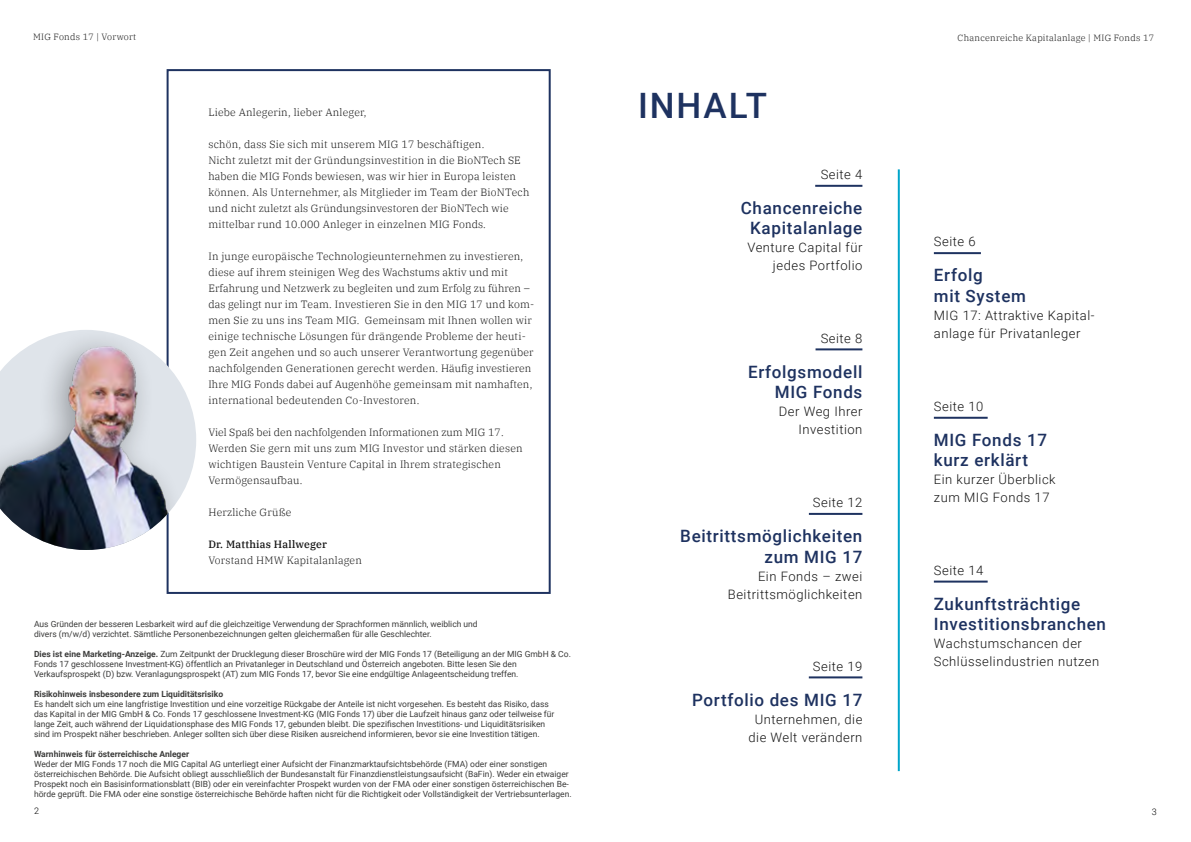
<style>
.page{position:relative;width:1191px;height:842px;background:#fff}
.page>*{position:absolute;margin:0;border:0;box-sizing:border-box;transform-origin:0 0}
.t1{font:500 35px "Roboto";letter-spacing:.05em;color:#1e3260}
.t2{font:500 17px/20.4px "Roboto";letter-spacing:.04em;color:#1e3260}
.t3{font:300 13px/18px "Roboto";letter-spacing:.04em;color:#131313}
.t4{font:300 10.5px/16px "IBM Plex Serif";letter-spacing:.02em;color:#131313}
.t5{font:500 10.5px "IBM Plex Serif";letter-spacing:.02em;color:#131313}
.t6{font:300 9px "IBM Plex Serif";letter-spacing:.03em;color:#131313}
.t7{font:300 9px "Roboto";color:#000}
.t8{font:8.5px/10px "Roboto";color:#3c3c3b}
.t9{font:700 8.5px "Roboto";color:#3c3c3b}
.s1{font-weight:700}
</style>
<div class="page">
<div style="left:167px;top:69px;width:383px;height:525px;border:2px solid #1e3260"></div>
<hr style="left:934px;top:252px;width:47px;height:2px;background:#1e3260">
<hr style="left:934px;top:417px;width:53px;height:2px;background:#1e3260">
<hr style="left:934px;top:581px;width:53px;height:2px;background:#1e3260">
<hr style="left:815px;top:185px;width:47px;height:2px;background:#1e3260">
<hr style="left:815px;top:348px;width:47px;height:2px;background:#1e3260">
<hr style="left:809px;top:513px;width:53px;height:2px;background:#1e3260">
<hr style="left:809px;top:676px;width:53px;height:2px;background:#1e3260">
<hr style="left:897px;top:169px;width:2px;height:602px;background:#00a5ca">
<img style="left:0;top:330px;width:196px;height:220px">
<p class="t6" style="left:33px;top:30px;width:105px">MIG Fonds 17 | Vorwort</p>
<p class="t4" style="left:208px;top:103px;width:159px">Liebe Anlegerin, lieber Anleger,</p>
<p class="t4" style="left:208px;top:135px;width:322px">schön, dass Sie sich mit unserem MIG 17 beschäftigen.<br>Nicht zuletzt mit der Gründungsinvestition in die BioNTech SE haben die MIG Fonds bewiesen, was wir hier in Europa leisten können. Als Unternehmer, als Mitglieder im Team der BioNTech und nicht zuletzt als Gründungsinvestoren der BioNTech wie mittelbar rund 10.000 Anleger in einzelnen MIG Fonds.</p>
<p class="t4" style="left:208px;top:247px;width:327px">In junge europäische Technologieunternehmen zu investieren, diese auf ihrem steinigen Weg des Wachstums aktiv und mit Erfahrung und Netzwerk zu begleiten und zum Erfolg zu führen – das gelingt nur im Team. Investieren Sie in den MIG 17 und kom&shy;men Sie zu uns ins Team MIG. Gemeinsam mit Ihnen wollen wir einige technische Lösungen für drängende Probleme der heuti&shy;gen Zeit angehen und so auch unserer Verantwortung gegenüber nachfolgenden Generationen gerecht werden. Häufig investieren Ihre MIG Fonds dabei auf Augenhöhe gemeinsam mit namhaften, international bedeutenden Co-Investoren.</p>
<p class="t4" style="left:208px;top:423px;width:316px">Viel Spaß bei den nachfolgenden Informationen zum MIG 17.<br>Werden Sie gern mit uns zum MIG Investor und stärken diesen wichtigen Baustein Venture Capital in Ihrem strategischen Vermögensaufbau.</p>
<p class="t4" style="left:208px;top:503px;width:84px">Herzliche Grüße</p>
<p class="t5" style="left:208px;top:536px;width:120px">Dr. Matthias Hallweger</p>
<p class="t4" style="left:208px;top:551px;width:155px">Vorstand HMW Kapitalanlagen</p>
<p class="t8" style="left:34px;top:619px;width:445px">Aus Gründen der besseren Lesbarkeit wird auf die gleichzeitige Verwendung der Sprachformen männlich, weiblich und divers (m/w/d) verzichtet. Sämtliche Personenbezeichnungen gelten gleichermaßen für alle Geschlechter.</p>
<p class="t8" style="left:34px;top:649px;width:538px"><span class="s1">Dies ist eine Marketing-Anzeige.</span> Zum Zeitpunkt der Drucklegung dieser Broschüre wird der MIG Fonds 17 (Beteiligung an der MIG GmbH &amp; Co.<br>Fonds 17 geschlossene Investment-KG) öffentlich an Privatanleger in Deutschland und Österreich angeboten. Bitte lesen Sie den<br>Verkaufsprospekt (D) bzw. Veranlagungsprospekt (AT) zum MIG Fonds 17, bevor Sie eine endgültige Anlageentscheidung treffen.</p>
<p class="t9" style="left:34px;top:688px;width:191px">Risikohinweis insbesondere zum Liquiditätsrisiko</p>
<p class="t8" style="left:34px;top:699px;width:522px">Es handelt sich um eine langfristige Investition und eine vorzeitige Rückgabe der Anteile ist nicht vorgesehen. Es besteht das Risiko, dass das Kapital in der MIG GmbH &amp; Co. Fonds 17 geschlossene Investment-KG (MIG Fonds 17) über die Laufzeit hinaus ganz oder teilweise für lange Zeit, auch während der Liquidationsphase des MIG Fonds 17, gebunden bleibt. Die spezifischen Investitions- und Liquiditätsrisiken sind im Prospekt näher beschrieben. Anleger sollten sich über diese Risiken ausreichend informieren, bevor sie eine Investition tätigen.</p>
<p class="t9" style="left:34px;top:748px;width:157px">Warnhinweis für österreichische Anleger</p>
<p class="t8" style="left:34px;top:759px;width:539px">Weder der MIG Fonds 17 noch die MIG Capital AG unterliegt einer Aufsicht der Finanzmarktaufsichtsbehörde (FMA) oder einer sonstigen österreichischen Behörde. Die Aufsicht obliegt ausschließlich der Bundesanstalt für Finanzdienstleistungsaufsicht (BaFin). Weder ein etwaiger Prospekt noch ein Basisinformationsblatt (BIB) oder ein vereinfachter Prospekt wurden von der FMA oder einer sonstigen österreichischen Be&shy;hörde geprüft. Die FMA oder eine sonstige österreichische Behörde haften nicht für die Richtigkeit oder Vollständigkeit der Vertriebsunterlagen.</p>
<p class="t7" style="left:34px;top:805px;width:6px">2</p>
<h1 class="t1" style="left:638px;top:81px;width:130px">INHALT</h1>
<h3 class="t3" style="left:820px;top:165px;width:43px">Seite 4</h3>
<h2 class="t2" style="left:741px;top:197px;width:123px;line-height:20px;text-align:center">Chancenreiche<br>Kapitalanlage</h2>
<h3 class="t3" style="left:747px;top:238px;width:116px;text-align:right">Venture Capital für jedes Portfolio</h3>
<h3 class="t3" style="left:820px;top:329px;width:43px">Seite 8</h3>
<h2 class="t2" style="left:748px;top:361px;width:116px;text-align:right">Erfolgsmodell<br>MIG Fonds</h2>
<h3 class="t3" style="left:779px;top:402px;width:85px;text-align:right">Der Weg Ihrer<br>Investition</h3>
<h3 class="t3" style="left:813px;top:493px;width:51px">Seite 12</h3>
<h2 class="t2" style="left:680px;top:525px;width:184px;text-align:right">Beitrittsmöglichkeiten zum MIG 17</h2>
<h3 class="t3" style="left:728px;top:567px;width:136px;text-align:right">Ein Fonds – zwei<br>Beitrittsmöglichkeiten</h3>
<h3 class="t3" style="left:813px;top:657px;width:51px">Seite 19</h3>
<h2 class="t2" style="left:692px;top:689px;width:172px">Portfolio des MIG 17</h2>
<h3 class="t3" style="left:748px;top:710px;width:115px;text-align:center">Unternehmen, die die Welt verändern</h3>
<p class="t6" style="left:957px;top:31px;width:198px">Chancenreiche Kapitalanlage | MIG Fonds 17</p>
<h3 class="t3" style="left:934px;top:232px;width:43px">Seite 6</h3>
<h2 class="t2" style="left:934px;top:264px;width:94px">Erfolg<br>mit System</h2>
<h3 class="t3" style="left:934px;top:306px;width:162px">MIG 17: Attraktive Kapital&shy;anlage für Privatanleger</h3>
<h3 class="t3" style="left:934px;top:397px;width:51px">Seite 10</h3>
<h2 class="t2" style="left:934px;top:429px;width:115px">MIG Fonds 17 kurz erklärt</h2>
<h3 class="t3" style="left:934px;top:470px;width:123px">Ein kurzer Überblick zum MIG Fonds 17</h3>
<h3 class="t3" style="left:934px;top:561px;width:51px">Seite 14</h3>
<h2 class="t2" style="left:934px;top:593px;width:174px">Zukunftsträchtige<br>Investitionsbranchen</h2>
<h3 class="t3" style="left:934px;top:634px;width:167px">Wachstumschancen der<br>Schlüsselindustrien nutzen</h3>
<p class="t7" style="left:1152px;top:806px;width:6px">3</p>
</div>
